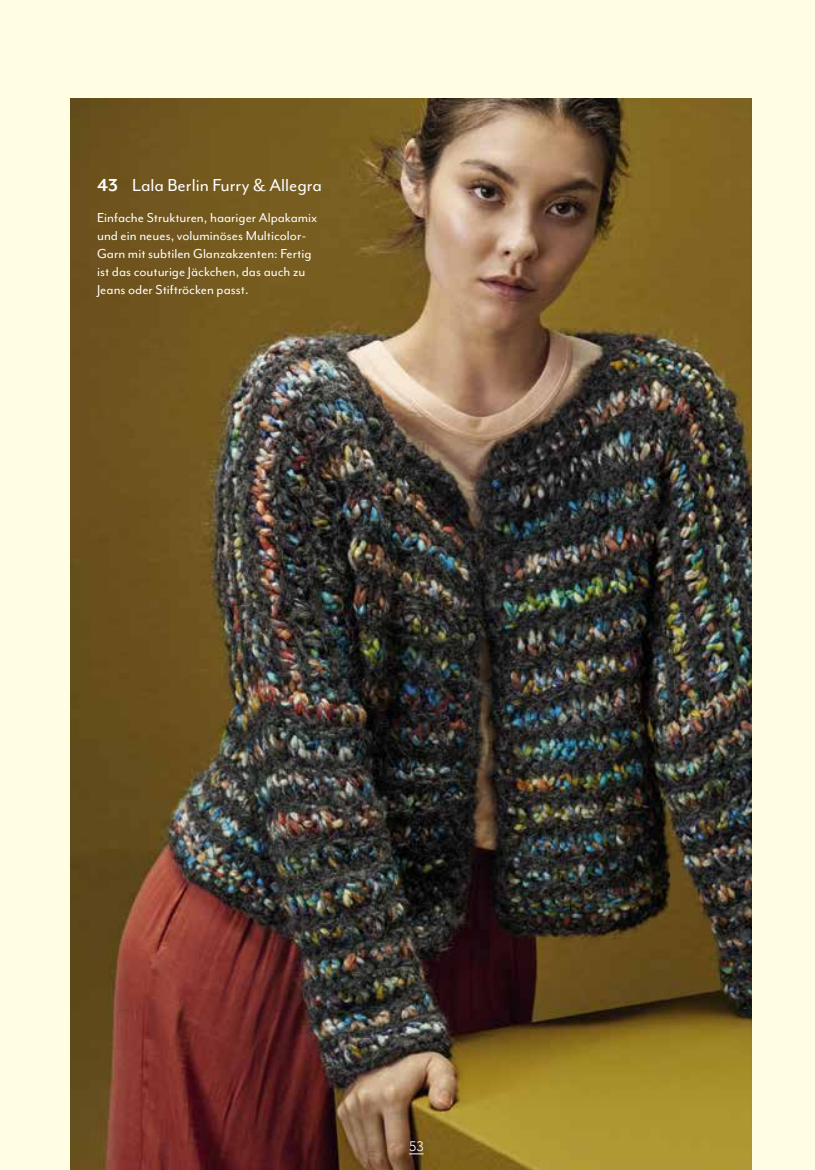
<style>
.page{position:relative;width:815px;height:1170px;background:#fff}
.page>*{position:absolute;margin:0;border:0;box-sizing:border-box;transform-origin:0 0}
.t1{font:20px "Mr Eaves Mod OT";color:#fff}
.t2{font:700 20px "Mr Eaves Mod OT";color:#fff}
.t3{font:15px/18px "Mr Eaves Mod OT";color:#fff}
.t4{font:300 13.75px "Avenir";color:#fff}
</style>
<div class="page">
<div style="left:0;top:0;width:815px;height:1169px;background:#fffde2"></div>
<img style="left:71px;top:99px;width:681px;height:1070px">
<svg style="left:409px;top:1153px;width:14px;height:1px"></svg>
<h1 class="t1" style="left:132px;top:174px;width:191px">Lala Berlin Furry &amp; Allegra</h1>
<p class="t3" style="left:97px;top:208px;width:222px">Einfache Strukturen, haariger Alpakamix und ein neues, voluminöses Multicolor-Garn mit subtilen Glanzakzenten: Fertig ist das couturige Jäckchen, das auch zu Jeans oder Stiftröcken passt.</p>
<h1 class="t2" style="left:97px;top:174px;width:23px">43</h1>
<p class="t4" style="left:409px;top:1138px;width:16px">53</p>
</div>
